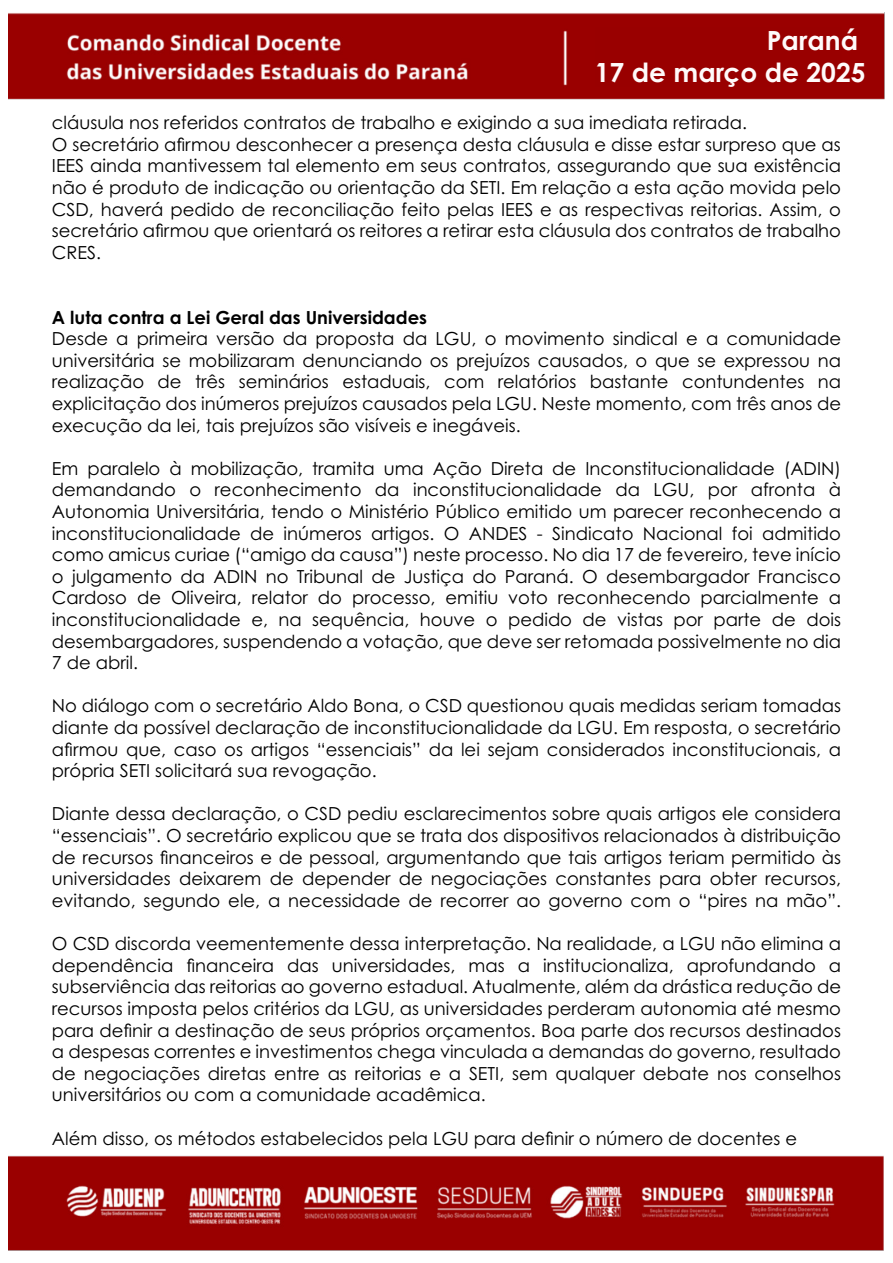
<style>
.page{position:relative;width:893px;height:1263px;background:#fff}
.page>*{position:absolute;margin:0;border:0;box-sizing:border-box;transform-origin:0 0}
.t1{font:700 26.4px/31.7px "Century Gothic Pro";color:#fffafa;text-align:right}
.t2{font:18px/21.6px "Century Gothic Pro";color:#000;text-align:justify}
.t3{font:700 18px "Century Gothic Pro";color:#000}
</style>
<div class="page">
<img style="left:9px;top:13px;width:875px;height:1237px">
<div style="left:595px;top:28px;width:246px;height:59px;background:#900"></div>
<h1 class="t1" style="left:595px;top:25px;width:272px">Paraná<br>17 de março de 2025</h1>
<p class="t2" style="left:52px;top:112px;width:791px;text-align:left">cláusula nos referidos contratos de trabalho e exigindo a sua imediata retirada.<br>O secretário afirmou desconhecer a presença desta cláusula e disse estar surpreso que as IEES ainda mantivessem tal elemento em seus contratos, assegurando que sua existência não é produto de indicação ou orientação da SETI. Em relação a esta ação movida pelo CSD, haverá pedido de reconciliação feito pelas IEES e as respectivas reitorias. Assim, o secretário afirmou que orientará os reitores a retirar esta cláusula dos contratos de trabalho CRES.</p>
<h2 class="t3" style="left:52px;top:306px;width:377px">A luta contra a Lei Geral das Universidades</h2>
<p class="t2" style="left:52px;top:328px;width:791px">Desde a primeira versão da proposta da LGU, o movimento sindical e a comunidade universitária se mobilizaram denunciando os prejuízos causados, o que se expressou na realização de três seminários estaduais, com relatórios bastante contundentes na explicitação dos inúmeros prejuízos causados pela LGU. Neste momento, com três anos de execução da lei, tais prejuízos são visíveis e inegáveis.</p>
<p class="t2" style="left:52px;top:457px;width:791px">Em paralelo à mobilização, tramita uma Ação Direta de Inconstitucionalidade (ADIN) demandando o reconhecimento da inconstitucionalidade da LGU, por afronta à Autonomia Universitária, tendo o Ministério Público emitido um parecer reconhecendo a inconstitucionalidade de inúmeros artigos. O ANDES - Sindicato Nacional foi admitido como amicus curiae (“amigo da causa”) neste processo. No dia 17 de fevereiro, teve início o julgamento da ADIN no Tribunal de Justiça do Paraná. O desembargador Francisco Cardoso de Oliveira, relator do processo, emitiu voto reconhecendo parcialmente a inconstitucionalidade e, na sequência, houve o pedido de vistas por parte de dois desembargadores, suspendendo a votação, que deve ser retomada possivelmente no dia 7 de abril.</p>
<p class="t2" style="left:52px;top:695px;width:791px">No diálogo com o secretário Aldo Bona, o CSD questionou quais medidas seriam tomadas diante da possível declaração de inconstitucionalidade da LGU. Em resposta, o secretário afirmou que, caso os artigos “essenciais” da lei sejam considerados inconstitucionais, a própria SETI solicitará sua revogação.</p>
<p class="t2" style="left:52px;top:803px;width:791px">Diante dessa declaração, o CSD pediu esclarecimentos sobre quais artigos ele considera “essenciais”. O secretário explicou que se trata dos dispositivos relacionados à distribuição de recursos financeiros e de pessoal, argumentando que tais artigos teriam permitido às universidades deixarem de depender de negociações constantes para obter recursos, evitando, segundo ele, a necessidade de recorrer ao governo com o “pires na mão”.</p>
<p class="t2" style="left:52px;top:933px;width:791px">O CSD discorda veementemente dessa interpretação. Na realidade, a LGU não elimina a dependência financeira das universidades, mas a institucionaliza, aprofundando a subserviência das reitorias ao governo estadual. Atualmente, além da drástica redução de recursos imposta pelos critérios da LGU, as universidades perderam autonomia até mesmo para definir a destinação de seus próprios orçamentos. Boa parte dos recursos destinados a despesas correntes e investimentos chega vinculada a demandas do governo, resultado de negociações diretas entre as reitorias e a SETI, sem qualquer debate nos conselhos universitários ou com a comunidade acadêmica.</p>
<p class="t2" style="left:52px;top:1127px;width:747px">Além disso, os métodos estabelecidos pela LGU para definir o número de docentes e</p>
</div>
